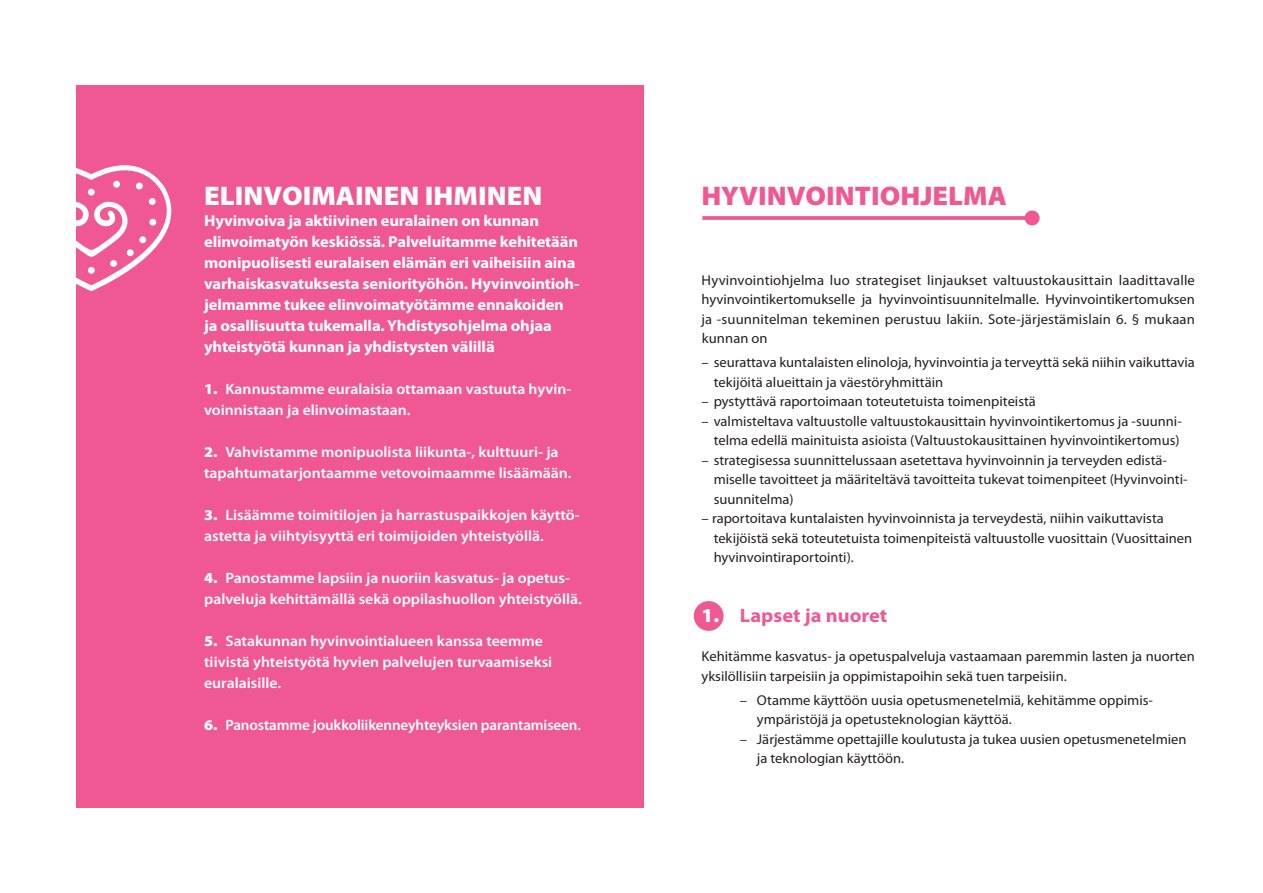
<style>
.page{position:relative;width:1263px;height:893px;background:#fff}
.page>*{position:absolute;margin:0;border:0;box-sizing:border-box;transform-origin:0 0}
.t1{font:900 27px "Myriad Pro";color:#fff;scale:1.05 1}
.t2{font:900 27px "Myriad Pro";color:#f05893;scale:1.05 1}
.t3{font:700 19.5px "Myriad Pro";color:#f05893;scale:1.05 1}
.t4{font:700 15.75px/21px "Myriad Pro";letter-spacing:-.01em;color:#fff;scale:1.05 1}
.t5{font:600 15px/21px "Myriad Pro";color:#fff;scale:1.05 1}
.t6{font:600 15px "Myriad Pro";color:#fff}
.t7{font:14.25px/19.5px "Myriad Pro";color:#231f20}
.s1{font-weight:900}
.s2{font-weight:900;color:#fff}
</style>
<div class="page">
<div style="left:694px;top:601px;width:29px;height:30px;background:#f05893;border-radius:50%"></div>
<div style="left:77px;top:85px;width:566px;height:723px;background:#f05893"></div>
<svg style="left:76px;top:148px;width:96px;height:143px"></svg>
<div style="left:88px;top:188px;width:7px;height:8px;background:#fff;border-radius:3px"></div>
<svg style="left:702px;top:216px;width:323px;height:4px"></svg>
<div style="left:1025px;top:210px;width:15px;height:15px;background:#f05893;border-radius:50%"></div>
<h1 class="t1" style="left:204px;top:181px;width:324px">ELINVOIMAINEN IHMINEN</h1>
<p class="t4" style="left:204px;top:211px;width:359px">Hyvinvoiva ja aktiivinen euralainen on kunnan elinvoimatyön keskiössä. Palveluitamme kehitetään monipuolisesti euralaisen elämän eri vaiheisiin aina varhaiskasvatuksesta seniorityöhön. Hyvinvointioh&shy;jelmamme tukee elinvoimatyötämme ennakoiden ja osallisuutta tukemalla. Yhdistysohjelma ohjaa yhteistyötä kunnan ja yhdistysten välillä</p>
<p class="t5" style="left:204px;top:379px;width:351px"><span class="s1">1.</span> Kannustamme euralaisia ottamaan vastuuta hyvin&shy;voinnistaan ja elinvoimastaan.</p>
<p class="t5" style="left:204px;top:442px;width:351px"><span class="s1">2.</span> Vahvistamme monipuolista liikunta-, kulttuuri- ja tapahtumatarjontaamme vetovoimaamme lisäämään.</p>
<p class="t5" style="left:204px;top:505px;width:359px"><span class="s1">3.</span> Lisäämme toimitilojen ja harrastuspaikkojen käyttö&shy;astetta ja viihtyisyyttä eri toimijoiden yhteistyöllä.</p>
<p class="t5" style="left:204px;top:568px;width:361px"><span class="s1">4.</span> Panostamme lapsiin ja nuoriin kasvatus- ja opetus&shy;palveluja kehittämällä sekä oppilashuollon yhteistyöllä.</p>
<p class="t5" style="left:204px;top:631px;width:333px"><span class="s1">5.</span> Satakunnan hyvinvointialueen kanssa teemme tiivistä yhteistyötä hyvien palvelujen turvaamiseksi euralaisille.</p>
<p class="t6" style="left:204px;top:717px;width:378px"><span class="s1">6.</span> Panostamme joukkoliikenneyhteyksien parantamiseen.</p>
<h1 class="t2" style="left:702px;top:181px;width:292px">HYVINVOINTIOHJELMA</h1>
<p class="t7" style="left:702px;top:271px;width:495px;text-align:justify">Hyvinvointiohjelma luo strategiset linjaukset valtuustokausittain laadittavalle hyvinvointikertomukselle ja hyvinvointisuunnitelmalle. Hyvinvointikertomuksen ja -suunnitelman tekeminen perustuu lakiin. Sote-järjestämislain 6. § mukaan kunnan on</p>
<p class="t7" style="left:714px;top:353px;width:483px;text-indent:-12px">– seurattava kuntalaisten elinoloja, hyvinvointia ja terveyttä sekä niihin vaikuttavia tekijöitä alueittain ja väestöryhmittäin</p>
<p class="t7" style="left:702px;top:392px;width:336px">– pystyttävä raportoimaan toteutetuista toimenpiteistä</p>
<p class="t7" style="left:702px;top:411px;width:482px;text-align:right">– valmisteltava valtuustolle valtuustokausittain hyvinvointikertomus ja -suunni&shy;telma edellä mainituista asioista (Valtuustokausittainen hyvinvointikertomus)</p>
<p class="t7" style="left:714px;top:450px;width:475px;text-indent:-12px">– strategisessa suunnittelussaan asetettava hyvinvoinnin ja terveyden edistä&shy;miselle tavoitteet ja määriteltävä tavoitteita tukevat toimenpiteet (Hyvinvointi&shy;suunnitelma)</p>
<p class="t7" style="left:714px;top:509px;width:480px;text-indent:-12px">– raportoitava kuntalaisten hyvinvoinnista ja terveydestä, niihin vaikuttavista tekijöistä sekä toteutetuista toimenpiteistä valtuustolle vuosittain (Vuosittainen hyvinvointiraportointi).</p>
<h2 class="t3" style="left:702px;top:605px;width:178px"><span class="s2">1.</span> Lapset ja nuoret</h2>
<p class="t7" style="left:702px;top:647px;width:495px">Kehitämme kasvatus- ja opetuspalveluja vastaamaan paremmin lasten ja nuorten yksilöllisiin tarpeisiin ja oppimistapoihin sekä tuen tarpeisiin.</p>
<p class="t7" style="left:757px;top:690px;width:397px;text-indent:-17px">– Otamme käyttöön uusia opetusmenetelmiä, kehitämme oppimis&shy;ympäristöjä ja opetusteknologian käyttöä.</p>
<p class="t7" style="left:757px;top:729px;width:431px;text-indent:-17px">– Järjestämme opettajille koulutusta ja tukea uusien opetusmenetelmien ja teknologian käyttöön.</p>
</div>
